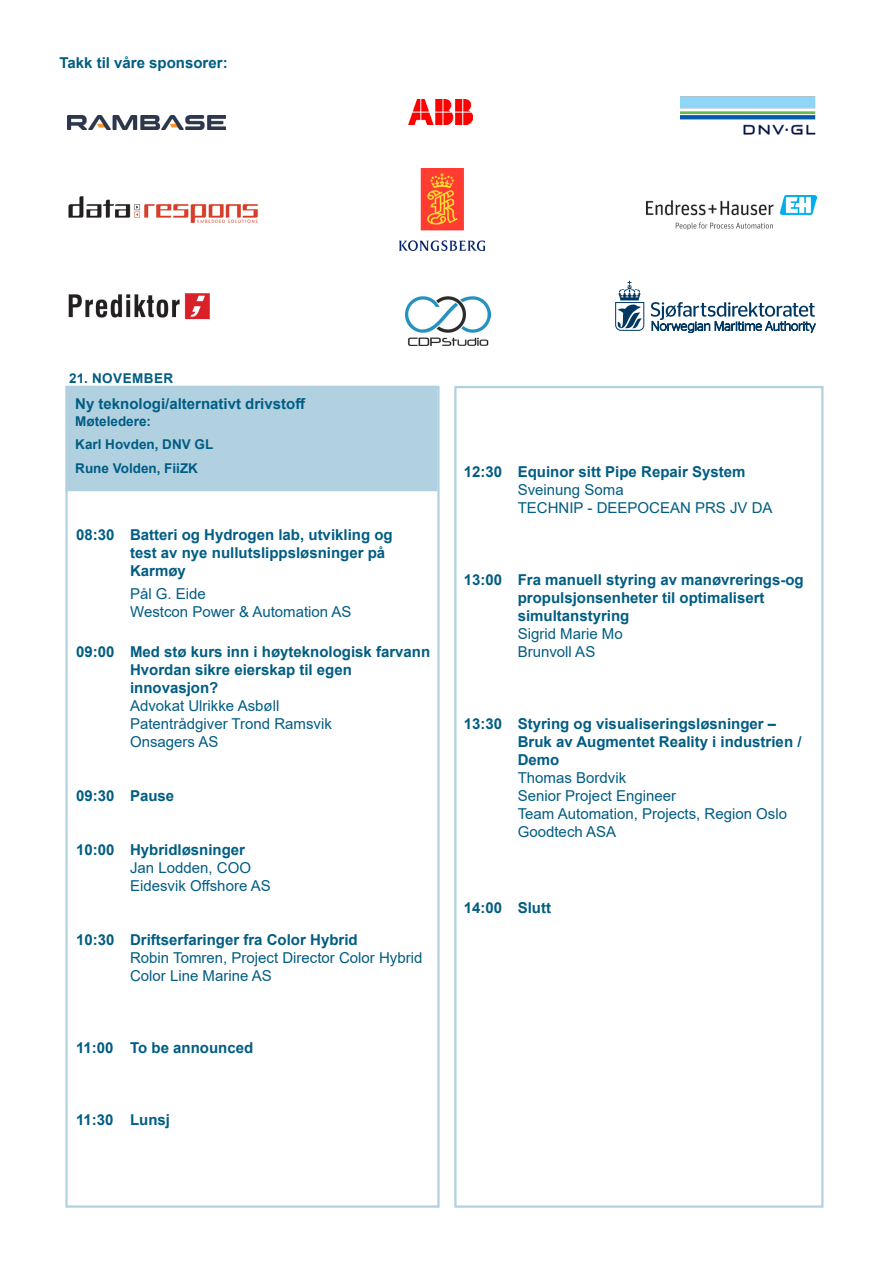
<style>
.page{position:relative;width:893px;height:1263px;background:#fff}
.page>*{position:absolute;margin:0;border:0;box-sizing:border-box;transform-origin:0 0}
.t1{font:700 15px/18px "Arial";color:#005d83}
.t2{font:15px/18px "Arial";color:#005d83}
.t3{font:700 13.5px/23.4px "Arial";color:#005d83}
.t4{font:700 13.5px "Arial";letter-spacing:.035em;color:#005d83}
.s1{font-weight:700}
</style>
<div class="page">
<div style="left:454px;top:386px;width:369px;height:822px;border:2px solid #b1d1e1"></div>
<img style="left:408px;top:99px;width:64px;height:25px">
<img style="left:68px;top:196px;width:190px;height:27px">
<img style="left:68px;top:293px;width:142px;height:27px">
<img style="left:405px;top:297px;width:85px;height:49px">
<img style="left:646px;top:196px;width:170px;height:34px">
<div style="left:66px;top:386px;width:371px;height:105px;background:#b1d1e1"></div>
<div style="left:67px;top:387px;width:369px;height:103px;border:1px solid #b1d1e1"></div>
<img style="left:68px;top:116px;width:157px;height:13px">
<img style="left:680px;top:96px;width:136px;height:39px">
<img style="left:400px;top:169px;width:85px;height:81px">
<svg style="left:615px;top:281px;width:29px;height:50px"></svg>
<svg style="left:651px;top:302px;width:164px;height:31px"></svg>
<p class="t1" style="left:60px;top:54px;width:170px">Takk til våre sponsorer:</p>
<p class="t4" style="left:69px;top:369px;width:106px">21. NOVEMBER</p>
<p class="t1" style="left:75px;top:395px;width:232px">Ny teknologi/alternativt drivstoff</p>
<p class="t3" style="left:75px;top:409px;width:140px">Møteledere:<br>Karl Hovden, DNV GL</p>
<p class="t3" style="left:75px;top:456px;width:124px">Rune Volden, FiiZK</p>
<p class="t1" style="left:130px;top:526px;width:264px;text-indent:-54px">08:30 Batteri og Hydrogen lab, utvikling og test av nye nullutslippsløsninger på<br>Karmøy</p>
<p class="t2" style="left:130px;top:584px;width:223px">Pål G. Eide<br>Westcon Power &amp; Automation AS</p>
<p class="t1" style="left:76px;top:643px;width:356px">09:00 Med stø kurs inn i høyteknologisk farvann</p>
<p class="t1" style="left:130px;top:661px;width:223px">Hvordan sikre eierskap til egen innovasjon?</p>
<p class="t2" style="left:130px;top:696px;width:151px">Advokat Ulrikke Asbøll</p>
<p class="t2" style="left:130px;top:714px;width:203px">Patentrådgiver Trond Ramsvik<br>Onsagers AS</p>
<p class="t1" style="left:76px;top:787px;width:100px">09:30 Pause</p>
<p class="t2" style="left:130px;top:840px;width:142px;text-indent:-54px"><span class="s1">10:00 Hybridløsninger<br></span>Jan Lodden, COO<br>Eidesvik Offshore AS</p>
<p class="t2" style="left:130px;top:930px;width:294px;text-indent:-54px"><span class="s1">10:30 Driftserfaringer fra Color Hybrid<br></span>Robin Tomren, Project Director Color Hybrid</p>
<p class="t2" style="left:130px;top:966px;width:143px">Color Line Marine AS</p>
<p class="t1" style="left:76px;top:1039px;width:179px">11:00 To be announced</p>
<p class="t1" style="left:76px;top:1111px;width:96px">11:30 Lunsj</p>
<p class="t1" style="left:464px;top:463px;width:283px">12:30 Equinor sitt Pipe Repair System</p>
<p class="t2" style="left:518px;top:481px;width:107px">Sveinung Soma</p>
<p class="t2" style="left:518px;top:499px;width:256px">TECHNIP - DEEPOCEAN PRS JV DA</p>
<p class="t1" style="left:518px;top:571px;width:287px;text-indent:-54px">13:00 Fra manuell styring av manøvrerings-og propulsjonsenheter til optimalisert simultanstyring</p>
<p class="t2" style="left:518px;top:625px;width:107px">Sigrid Marie Mo</p>
<p class="t2" style="left:518px;top:643px;width:79px">Brunvoll AS</p>
<p class="t1" style="left:518px;top:715px;width:285px;text-indent:-54px">13:30 Styring og visualiseringsløsninger –<br>Bruk av Augmentet Reality i industrien /<br>Demo</p>
<p class="t2" style="left:518px;top:769px;width:110px">Thomas Bordvik</p>
<p class="t2" style="left:518px;top:787px;width:160px">Senior Project Engineer</p>
<p class="t2" style="left:518px;top:805px;width:271px">Team Automation, Projects, Region Oslo</p>
<p class="t2" style="left:518px;top:823px;width:100px">Goodtech ASA</p>
<p class="t1" style="left:464px;top:899px;width:89px">14:00 Slutt</p>
</div>
